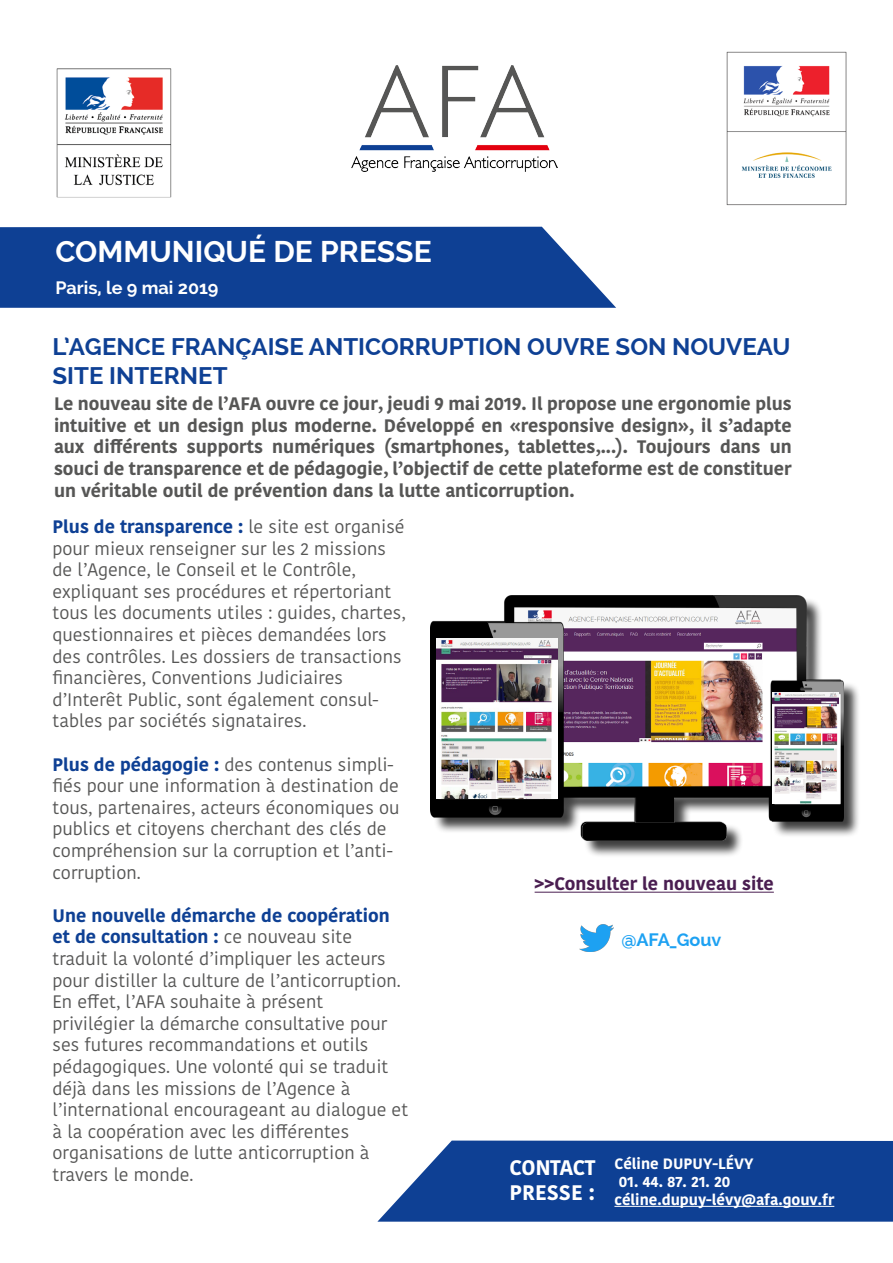
<style>
.page{position:relative;width:893px;height:1263px;background:#fff}
.page>*{position:absolute;margin:0;border:0;box-sizing:border-box;transform-origin:0 0}
.t1{font:700 30px "Raleway";color:#fff}
.t2{font:700 24px/28.8px "Raleway";color:#0e4094}
.t3{font:700 21px/25.2px "Kohinoor Devanagari";letter-spacing:-.02em;color:#fff}
.t4{font:18px/21.6px "Kohinoor Devanagari";color:#565655}
.t5{font:700 18px/21.6px "Kohinoor Devanagari";color:#565655;text-align:justify}
.t6{font:700 18px "Kohinoor Devanagari";color:#4a1e51}
.t7{font:700 18px "Raleway";color:#fff}
.t8{font:700 18px "Raleway";color:#1da1f2}
.t9{font:700 15px/18px "Kohinoor Devanagari";color:#fff}
.s1{font-weight:700;color:#0e4094}
</style>
<div class="page">
<img style="left:352px;top:65px;width:205px;height:106px">
<svg style="left:0;top:227px;width:616px;height:81px;background:#1c4b9a"></svg>
<img style="left:726px;top:51px;width:121px;height:155px">
<img style="left:56px;top:68px;width:116px;height:130px">
<div style="left:433px;top:598px;width:427px;height:260px;background:#000;opacity:.75"></div>
<hr style="left:535px;top:892px;width:239px;height:1px;background:#4a1e51">
<img style="left:432px;top:597px;width:411px;height:243px">
<img style="left:772px;top:692px;width:67px;height:112px">
<img style="left:436px;top:639px;width:121px;height:159px">
<svg style="left:377px;top:1140px;width:516px;height:82px;background:#23509d"></svg>
<hr style="left:614px;top:1206px;width:220px;height:1px;background:#fff">
<img style="left:580px;top:924px;width:33px;height:28px">
<h1 class="t1" style="left:55px;top:234px;width:378px">COMMUNIQUÉ DE PRESSE</h1>
<p class="t7" style="left:55px;top:278px;width:165px">Paris, le 9 mai 2019</p>
<h2 class="t2" style="left:52px;top:333px;width:739px">L’AGENCE FRANÇAISE ANTICORRUPTION OUVRE SON NOUVEAU<br>SITE INTERNET</h2>
<p class="t5" style="left:54px;top:393px;width:739px">Le nouveau site de l’AFA ouvre ce jour, jeudi 9 mai 2019. Il propose une ergonomie plus intuitive et un design plus moderne. Développé en «responsive design», il s’adapte aux différents supports numériques (smartphones, tablettes,...). Toujours dans un souci de transparence et de pédagogie, l’objectif de cette plateforme est de constituer un véritable outil de prévention dans la lutte anticorruption.</p>
<p class="t4" style="left:52px;top:516px;width:355px"><span class="s1">Plus de transparence :</span> le site est organisé pour mieux renseigner sur les 2 missions de l’Agence, le Conseil et le Contrôle, expliquant ses procédures et répertoriant tous les documents utiles : guides, chartes, questionnaires et pièces demandées lors des contrôles. Les dossiers de transactions financières, Conventions Judiciaires d’Interêt Public, sont également consul&shy;tables par sociétés signataires.</p>
<p class="t4" style="left:52px;top:754px;width:349px"><span class="s1">Plus de pédagogie :</span> des contenus simpli&shy;fiés pour une information à destination de tous, partenaires, acteurs économiques ou publics et citoyens cherchant des clés de compréhension sur la corruption et l’anti&shy;corruption.</p>
<p class="t4" style="left:52px;top:905px;width:357px"><span class="s1">Une nouvelle démarche de coopération et de consultation :</span> ce nouveau site traduit la volonté d’impliquer les acteurs pour distiller la culture de l’anticorruption.<br>En effet, l’AFA souhaite à présent privilégier la démarche consultative pour ses futures recommandations et outils pédagogiques. Une volonté qui se traduit déjà dans les missions de l’Agence à l’international encourageant au dialogue et à la coopération avec les différentes organisations de lutte anticorruption à travers le monde.</p>
<p class="t6" style="left:535px;top:874px;width:241px">&gt;&gt;Consulter le nouveau site</p>
<p class="t8" style="left:621px;top:930px;width:101px">@AFA_Gouv</p>
<p class="t3" style="left:510px;top:1155px;width:87px">CONTACT<br>PRESSE :</p>
<p class="t9" style="left:614px;top:1155px;width:141px">Céline DUPUY-LÉVY</p>
<p class="t9" style="left:614px;top:1173px;width:221px">01. 44. 87. 21. 20 céline.dupuy-lévy@afa.gouv.fr</p>
</div>
